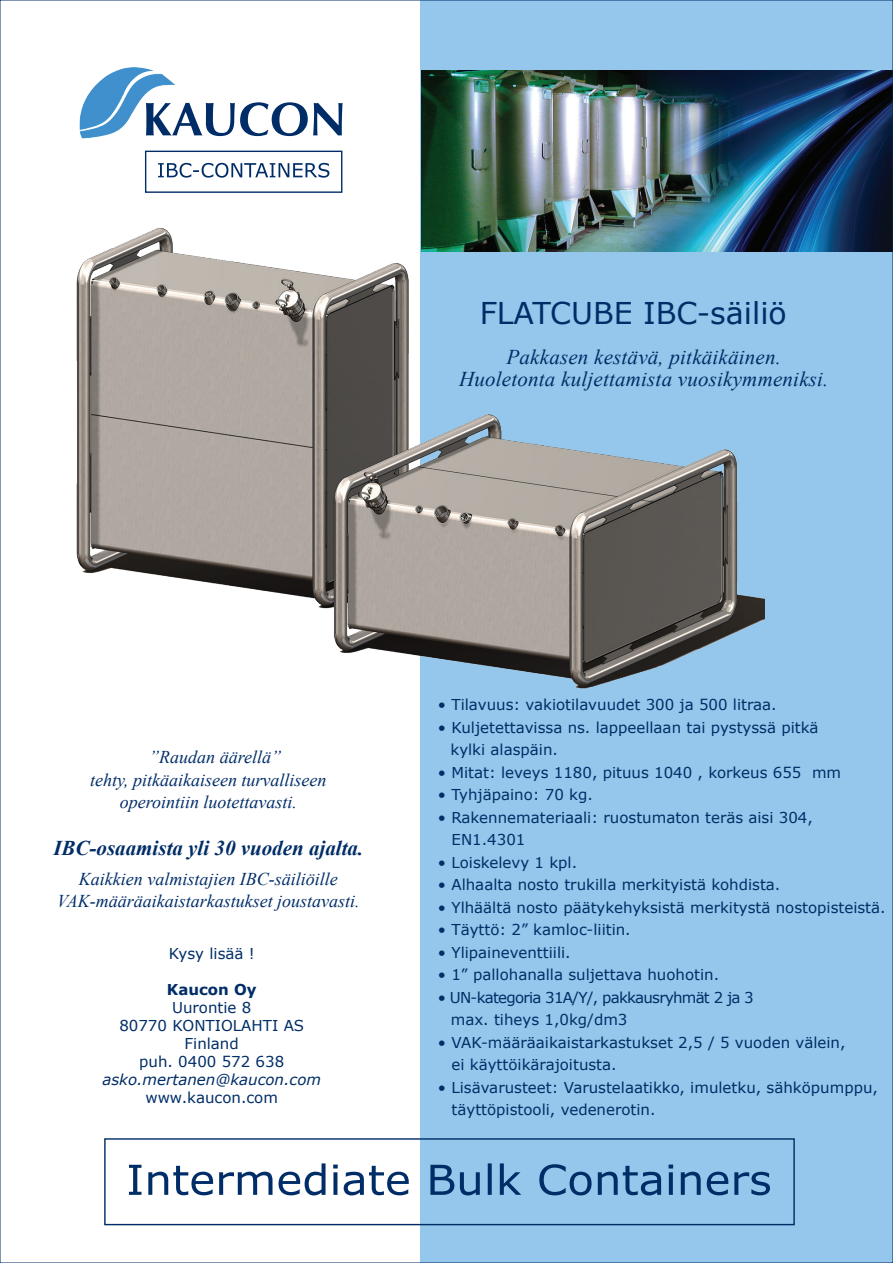
<style>
.page{position:relative;width:893px;height:1263px;background:#fff}
.page>*{position:absolute;margin:0;border:0;box-sizing:border-box;transform-origin:0 0}
.t1{font:30px "Verdana";color:#002d67}
.t2{font:italic 21px/22.5px "Times New Roman";letter-spacing:.01em;color:#002d67;text-align:center}
.t3{font:italic 700 21px "Times New Roman";color:#002d67}
.t4{font:italic 18px/21.6px "Times New Roman";color:#002d67;text-align:center}
.t5{font:15px/22.5px "Verdana";color:#002d67}
.t6{font:15px/22.5px "Verdana";letter-spacing:-.05em;color:#002d67}
.t7{font:italic 15px "Verdana";color:#002d67}
.t8{font:700 15px "Verdana";color:#002d67}
</style>
<div class="page">
<div style="left:421px;top:0;width:472px;height:1263px;background:#94c7eb"></div>
<img style="left:421px;top:71px;width:470px;height:181px">
<svg style="left:129px;top:1163px;width:641px;height:32px"></svg>
<div style="left:104px;top:1138px;width:691px;height:87px;border:1px solid #002d67"></div>
<img style="left:79px;top:67px;width:97px;height:68px">
<svg style="left:146px;top:102px;width:197px;height:33px"></svg>
<img style="left:0;top:135px;width:764px;height:615px">
<h1 class="t1" style="left:480px;top:293px;width:309px">FLATCUBE IBC-säiliö</h1>
<h2 class="t2" style="left:459px;top:345px;width:371px">Pakkasen kestävä, pitkäikäinen.<br>Huoletonta kuljettamista vuosikymmeniksi.</h2>
<p class="t4" style="left:149px;top:746px;width:133px">”Raudan äärellä”</p>
<p class="t4" style="left:90px;top:768px;width:238px">tehty, pitkäaikaiseen turvalliseen</p>
<p class="t4" style="left:120px;top:791px;width:179px">operointiin luotettavasti.</p>
<h2 class="t3" style="left:53px;top:833px;width:311px">IBC-osaamista yli 30 vuoden ajalta.</h2>
<p class="t4" style="left:57px;top:868px;width:304px">Kaikkien valmistajien IBC-säiliöille<br>VAK-määräaikaistarkastukset joustavasti.</p>
<p class="t5" style="left:169px;top:942px;width:87px">Kysy lisää !</p>
<p class="t8" style="left:167px;top:978px;width:91px">Kaucon Oy</p>
<p class="t5" style="left:119px;top:998px;width:186px;line-height:18px;text-align:center">Uurontie 8<br>80770 KONTIOLAHTI AS<br>Finland<br>puh. 0400 572 638</p>
<p class="t7" style="left:102px;top:1069px;width:220px">asko.mertanen@kaucon.com</p>
<p class="t5" style="left:145px;top:1086px;width:134px">www.kaucon.com</p>
<p class="t5" style="left:438px;top:693px;width:340px">• Tilavuus: vakiotilavuudet 300 ja 500 litraa.</p>
<p class="t5" style="left:450px;top:716px;width:370px;text-indent:-12px">• Kuljetettavissa ns. lappeellaan tai pystyssä pitkä kylki alaspäin.</p>
<p class="t5" style="left:438px;top:761px;width:405px">• Mitat: leveys 1180, pituus 1040 , korkeus 655 mm</p>
<p class="t5" style="left:438px;top:783px;width:156px">• Tyhjäpaino: 70 kg.</p>
<p class="t5" style="left:452px;top:806px;width:363px;text-indent:-14px">• Rakennemateriaali: ruostumaton teräs aisi 304,<br>EN1.4301</p>
<p class="t5" style="left:438px;top:851px;width:141px">• Loiskelevy 1 kpl.</p>
<p class="t5" style="left:438px;top:873px;width:344px">• Alhaalta nosto trukilla merkityistä kohdista.</p>
<p class="t5" style="left:438px;top:896px;width:449px">• Ylhäältä nosto päätykehyksistä merkitystä nostopisteistä.</p>
<p class="t5" style="left:438px;top:918px;width:194px">• Täyttö: 2” kamloc-liitin.</p>
<p class="t5" style="left:438px;top:941px;width:134px">• Ylipaineventtiili.</p>
<p class="t5" style="left:438px;top:963px;width:283px">• 1” pallohanalla suljettava huohotin.</p>
<p class="t6" style="left:451px;top:986px;width:304px;text-indent:-13px">• UN-kategoria 31A/Y/, pakkausryhmät 2 ja 3 max. tiheys 1,0kg/dm3</p>
<p class="t5" style="left:452px;top:1031px;width:395px;text-indent:-14px">• VAK-määräaikaistarkastukset 2,5 / 5 vuoden välein, ei käyttöikärajoitusta.</p>
<p class="t5" style="left:452px;top:1076px;width:428px;text-indent:-14px">• Lisävarusteet: Varustelaatikko, imuletku, sähköpumppu, täyttöpistooli, vedenerotin.</p>
</div>
